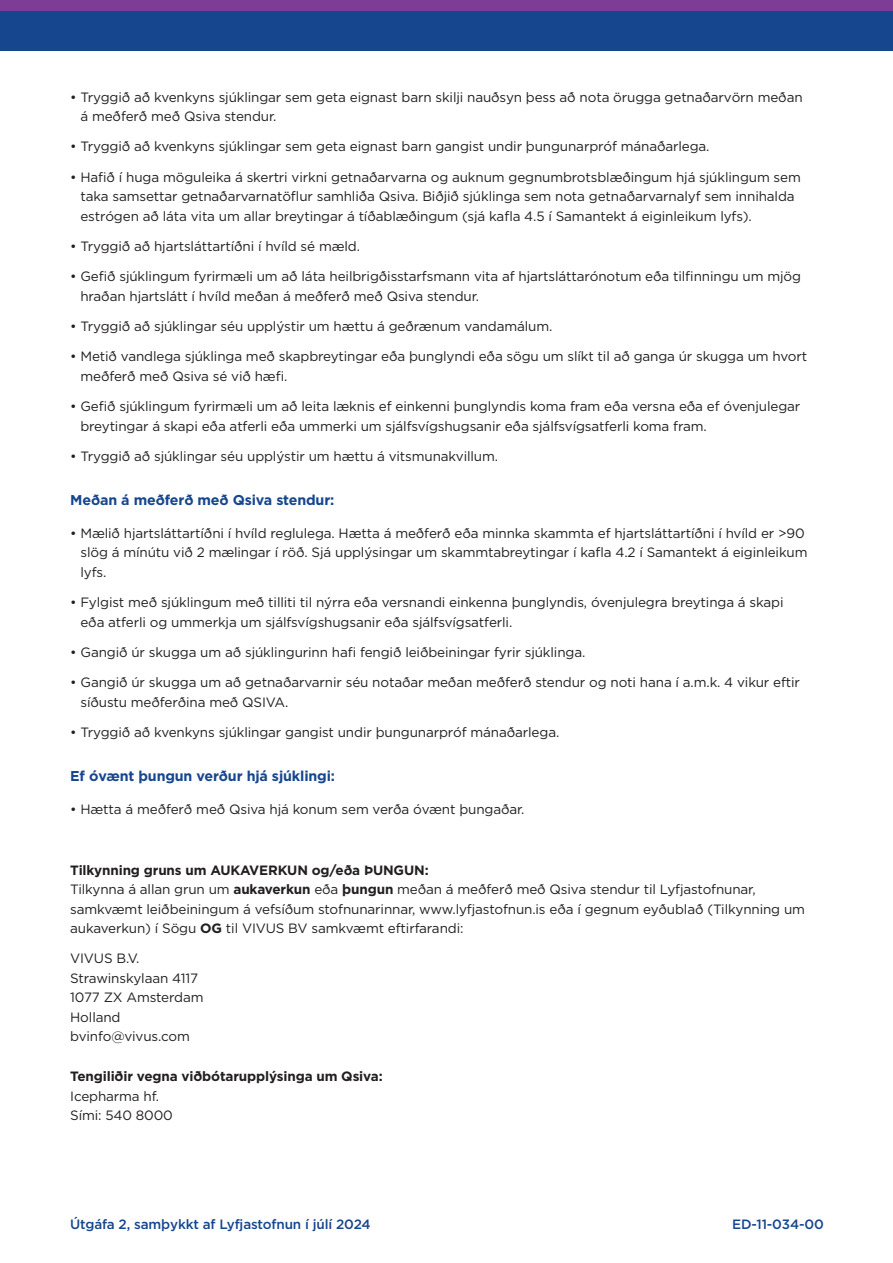
<style>
.page{position:relative;width:893px;height:1263px;background:#fff}
.page>*{position:absolute;margin:0;border:0;box-sizing:border-box;transform-origin:0 0}
.t1{font:700 14.25px "Gotham Pro";letter-spacing:-.01em;color:#16468d}
.t2{font:13.5px/19.5px "Gotham Pro";letter-spacing:-.01em;color:#231f20}
.t3{font:13.5px/19.5px "Gotham";letter-spacing:-.01em;color:#231f20}
.t4{font:500 13.5px "Gotham Pro";letter-spacing:-.01em;color:#16468d}
.t5{font:700 13.5px "Gotham";letter-spacing:-.01em;color:#231f20}
.s1{font-weight:700}
</style>
<div class="page">
<div style="left:0;top:0;width:893px;height:50px;background:#16468d"></div>
<div style="left:0;top:0;width:893px;height:10px;background:#7d3d97"></div>
<p class="t2" style="left:80px;top:87px;width:724px;text-indent:-10px">• Tryggið að kvenkyns sjúklingar sem geta eignast barn skilji nauðsyn þess að nota örugga getnaðarvörn meðan á meðferð með Qsiva stendur.</p>
<p class="t2" style="left:70px;top:137px;width:641px">• Tryggið að kvenkyns sjúklingar sem geta eignast barn gangist undir þungunarpróf mánaðarlega.</p>
<p class="t2" style="left:80px;top:167px;width:722px;text-indent:-10px">• Hafið í huga möguleika á skertri virkni getnaðarvarna og auknum gegnumbrotsblæðingum hjá sjúklingum sem taka samsettar getnaðarvarnatöflur samhliða Qsiva. Biðjið sjúklinga sem nota getnaðarvarnalyf sem innihalda estrógen að láta vita um allar breytingar á tíðablæðingum (sjá kafla 4.5 í Samantekt á eiginleikum lyfs).</p>
<p class="t2" style="left:70px;top:236px;width:291px">• Tryggið að hjartsláttartíðni í hvíld sé mæld.</p>
<p class="t2" style="left:80px;top:267px;width:722px;text-indent:-10px">• Gefið sjúklingum fyrirmæli um að láta heilbrigðisstarfsmann vita af hjartsláttarónotum eða tilfinningu um mjög hraðan hjartslátt í hvíld meðan á meðferð með Qsiva stendur.</p>
<p class="t2" style="left:70px;top:317px;width:484px">• Tryggið að sjúklingar séu upplýstir um hættu á geðrænum vandamálum.</p>
<p class="t2" style="left:80px;top:347px;width:728px;text-indent:-10px">• Metið vandlega sjúklinga með skapbreytingar eða þunglyndi eða sögu um slíkt til að ganga úr skugga um hvort meðferð með Qsiva sé við hæfi.</p>
<p class="t2" style="left:80px;top:397px;width:721px;text-indent:-10px">• Gefið sjúklingum fyrirmæli um að leita læknis ef einkenni þunglyndis koma fram eða versna eða ef óvenjulegar breytingar á skapi eða atferli eða ummerki um sjálfsvígshugsanir eða sjálfsvígsatferli koma fram.</p>
<p class="t2" style="left:70px;top:446px;width:429px">• Tryggið að sjúklingar séu upplýstir um hættu á vitsmunakvillum.</p>
<p class="t1" style="left:70px;top:492px;width:266px">Meðan á meðferð með Qsiva stendur:</p>
<p class="t2" style="left:80px;top:523px;width:729px;text-indent:-10px">• Mælið hjartsláttartíðni í hvíld reglulega. Hætta á meðferð eða minnka skammta ef hjartsláttartíðni í hvíld er &gt;90 slög á mínútu við 2 mælingar í röð. Sjá upplýsingar um skammtabreytingar í kafla 4.2 í Samantekt á eiginleikum lyfs.</p>
<p class="t2" style="left:80px;top:593px;width:705px;text-indent:-10px">• Fylgist með sjúklingum með tilliti til nýrra eða versnandi einkenna þunglyndis, óvenjulegra breytinga á skapi eða atferli og ummerkja um sjálfsvígshugsanir eða sjálfsvígsatferli.</p>
<p class="t2" style="left:70px;top:642px;width:517px">• Gangið úr skugga um að sjúklingurinn hafi fengið leiðbeiningar fyrir sjúklinga.</p>
<p class="t2" style="left:80px;top:673px;width:721px;text-indent:-10px">• Gangið úr skugga um að getnaðarvarnir séu notaðar meðan meðferð stendur og noti hana í a.m.k. 4 vikur eftir síðustu meðferðina með QSIVA.</p>
<p class="t2" style="left:70px;top:722px;width:491px">• Tryggið að kvenkyns sjúklingar gangist undir þungunarpróf mánaðarlega.</p>
<p class="t1" style="left:70px;top:768px;width:266px">Ef óvænt þungun verður hjá sjúklingi:</p>
<p class="t2" style="left:70px;top:799px;width:456px">• Hætta á meðferð með Qsiva hjá konum sem verða óvænt þungaðar.</p>
<p class="t2" style="left:70px;top:860px;width:736px"><span class="s1">Tilkynning gruns um AUKAVERKUN og/eða ÞUNGUN:<br></span>Tilkynna á allan grun um <span class="s1">aukaverkun</span> eða <span class="s1">þungun</span> meðan á meðferð með Qsiva stendur til Lyfjastofnunar, samkvæmt leiðbeiningum á vefsíðum stofnunarinnar, www.lyfjastofnun.is eða í gegnum eyðublað (Tilkynning um aukaverkun) í Sögu <span class="s1">OG</span> til VIVUS BV samkvæmt eftirfarandi:</p>
<p class="t3" style="left:70px;top:948px;width:135px">VIVUS B.V.<br>Strawinskylaan 4117<br>1077 ZX Amsterdam<br>Holland bvinfo@vivus.com</p>
<p class="t5" style="left:70px;top:1067px;width:314px">Tengiliðir vegna viðbótarupplýsinga um Qsiva:</p>
<p class="t3" style="left:70px;top:1086px;width:104px">Icepharma hf.<br>Sími: 540 8000</p>
<p class="t4" style="left:70px;top:1217px;width:302px">Útgáfa 2, samþykkt af Lyfjastofnun í júlí 2024</p>
<p class="t4" style="left:732px;top:1217px;width:93px">ED-11-034-00</p>
</div>
